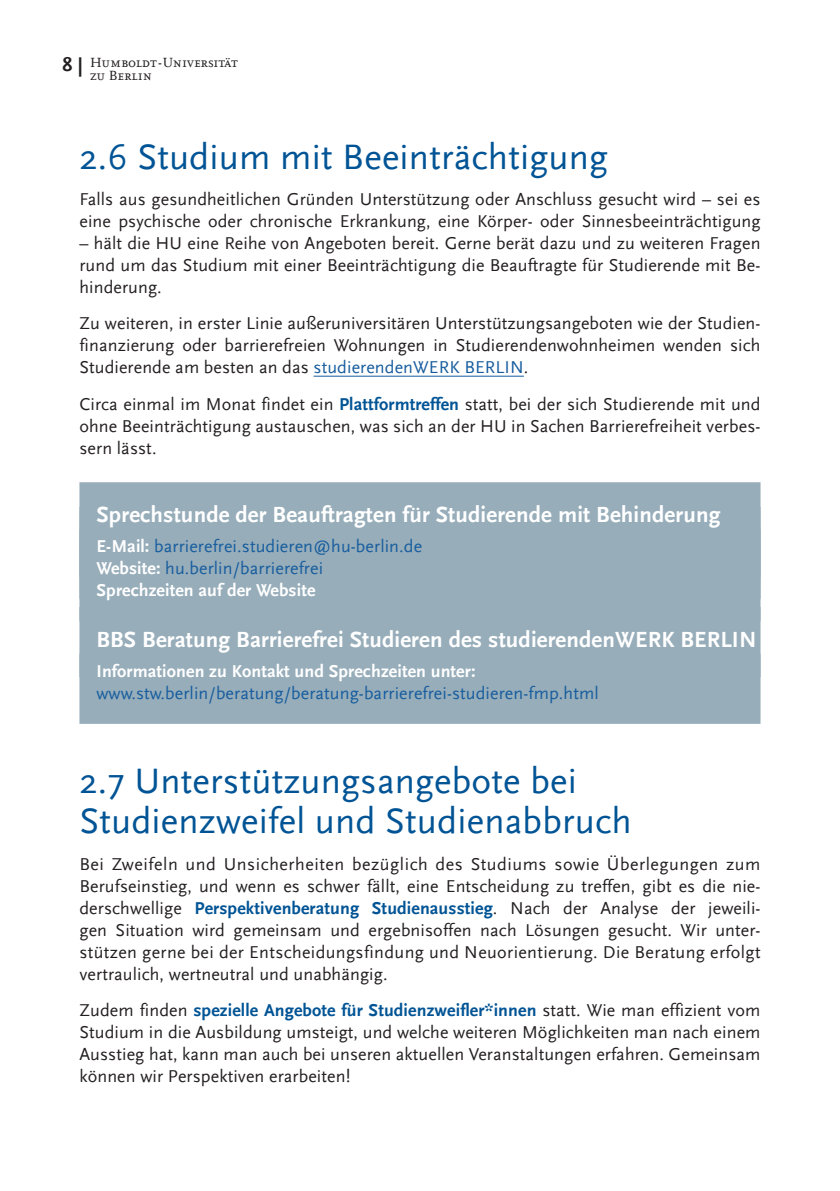
<style>
.page{position:relative;width:840px;height:1191px;background:#fff}
.page>*{position:absolute;margin:0;border:0;box-sizing:border-box;transform-origin:0 0}
.LT{font:37px/40px "HU Scala Sans";letter-spacing:.005em;color:#005495}
.LT-2{font:700 23px "HU Scala Sans";letter-spacing:.005em;color:#fff}
.LT-3{font:700 20px "HU Scala Sans";color:#231f20}
.LT-4{font:18px/22px "HU Scala Sans";letter-spacing:.005em;color:#231f20;text-align:justify}
.LT-5{font:18px/22px "HU Scala Sans";letter-spacing:.005em;color:#175d9e}
.LT-6{font:700 18px "HU Scala Sans";letter-spacing:.005em;color:#fff}
.t1{font:14px/13px "HU Scala SC";letter-spacing:.01em;color:#231f20}
.s1{color:#175d9e}
.s2{font-weight:700;color:#005495}
.s3{font-weight:700;color:#fff}
</style>
<div class="page">
<hr style="left:313px;top:376px;width:210px;height:1px;background:#175d9e">
<div style="left:79px;top:482px;width:681px;height:70px;background:#97adba"></div>
<div style="left:79px;top:551px;width:681px;height:70px;background:#97adba"></div>
<div style="left:79px;top:607px;width:681px;height:70px;background:#97adba"></div>
<div style="left:79px;top:654px;width:681px;height:70px;background:#97adba"></div>
<p class="LT-3" style="left:63px;top:53px;width:22px">8 |</p>
<p class="t1" style="left:90px;top:56px;width:149px">Humboldt-Universität zu Berlin</p>
<p class="LT" style="left:79px;top:138px;width:529px">2.6 Studium mit Beeinträchtigung</p>
<p class="LT-4" style="left:79px;top:189px;width:682px">Falls aus gesundheitlichen Gründen Unterstützung oder Anschluss gesucht wird – sei es eine psychische oder chronische Erkrankung, eine Körper- oder Sinnesbeeinträchtigung</p>
<p class="LT-4" style="left:79px;top:233px;width:682px">– hält die HU eine Reihe von Angeboten bereit. Gerne berät dazu und zu weiteren Fragen rund um das Studium mit einer Beeinträchtigung die Beauftragte für Studierende mit Be&shy;hinderung.</p>
<p class="LT-4" style="left:79px;top:313px;width:682px">Zu weiteren, in erster Linie außeruniversitären Unterstützungsangeboten wie der Studien&shy;finanzierung oder barrierefreien Wohnungen in Studierendenwohnheimen wenden sich Studierende am besten an das <span class="s1">studierendenWERK BERLIN</span>.</p>
<p class="LT-4" style="left:79px;top:393px;width:682px">Circa einmal im Monat findet ein <span class="s2">Plattformtreffen</span> statt, bei der sich Studierende mit und ohne Beeinträchtigung austauschen, was sich an der HU in Sachen Barrierefreiheit verbes&shy;sern lässt.</p>
<p class="LT-2" style="left:96px;top:501px;width:625px">Sprechstunde der Beauftragten für Studierende mit Behinderung</p>
<p class="LT-5" style="left:96px;top:536px;width:327px"><span class="s3">E-Mail:</span> barrierefrei.studieren@hu-berlin.de</p>
<p class="LT-5" style="left:96px;top:558px;width:228px"><span class="s3">Website:</span> hu.berlin/barrierefrei</p>
<p class="LT-6" style="left:96px;top:580px;width:220px">Sprechzeiten auf der Website</p>
<p class="LT-2" style="left:96px;top:626px;width:661px">BBS Beratung Barrierefrei Studieren des studierendenWERK BERLIN</p>
<p class="LT-5" style="left:96px;top:660px;width:503px"><span class="s3">Informationen zu Kontakt und Sprechzeiten unter: </span>www.stw.berlin/beratung/beratung-barrierefrei-studieren-fmp.html</p>
<p class="LT" style="left:79px;top:762px;width:553px">2.7 Unterstützungsangebote bei<br>Studienzweifel und Studienabbruch</p>
<p class="LT-4" style="left:79px;top:853px;width:682px">Bei Zweifeln und Unsicherheiten bezüglich des Studiums sowie Überlegungen zum Berufseinstieg, und wenn es schwer fällt, eine Entscheidung zu treffen, gibt es die nie&shy;derschwellige <span class="s2">Perspektivenberatung Studienausstieg</span>. Nach der Analyse der jeweili&shy;gen Situation wird gemeinsam und ergebnisoffen nach Lösungen gesucht. Wir unter&shy;stützen gerne bei der Entscheidungsfindung und Neuorientierung. Die Beratung erfolgt vertraulich, wertneutral und unabhängig.</p>
<p class="LT-4" style="left:79px;top:999px;width:682px">Zudem finden <span class="s2">spezielle Angebote für Studienzweifler*innen</span> statt. Wie man effizient vom Studium in die Ausbildung umsteigt, und welche weiteren Möglichkeiten man nach einem Ausstieg hat, kann man auch bei unseren aktuellen Veranstaltungen erfahren. Gemeinsam können wir Perspektiven erarbeiten!</p>
</div>
